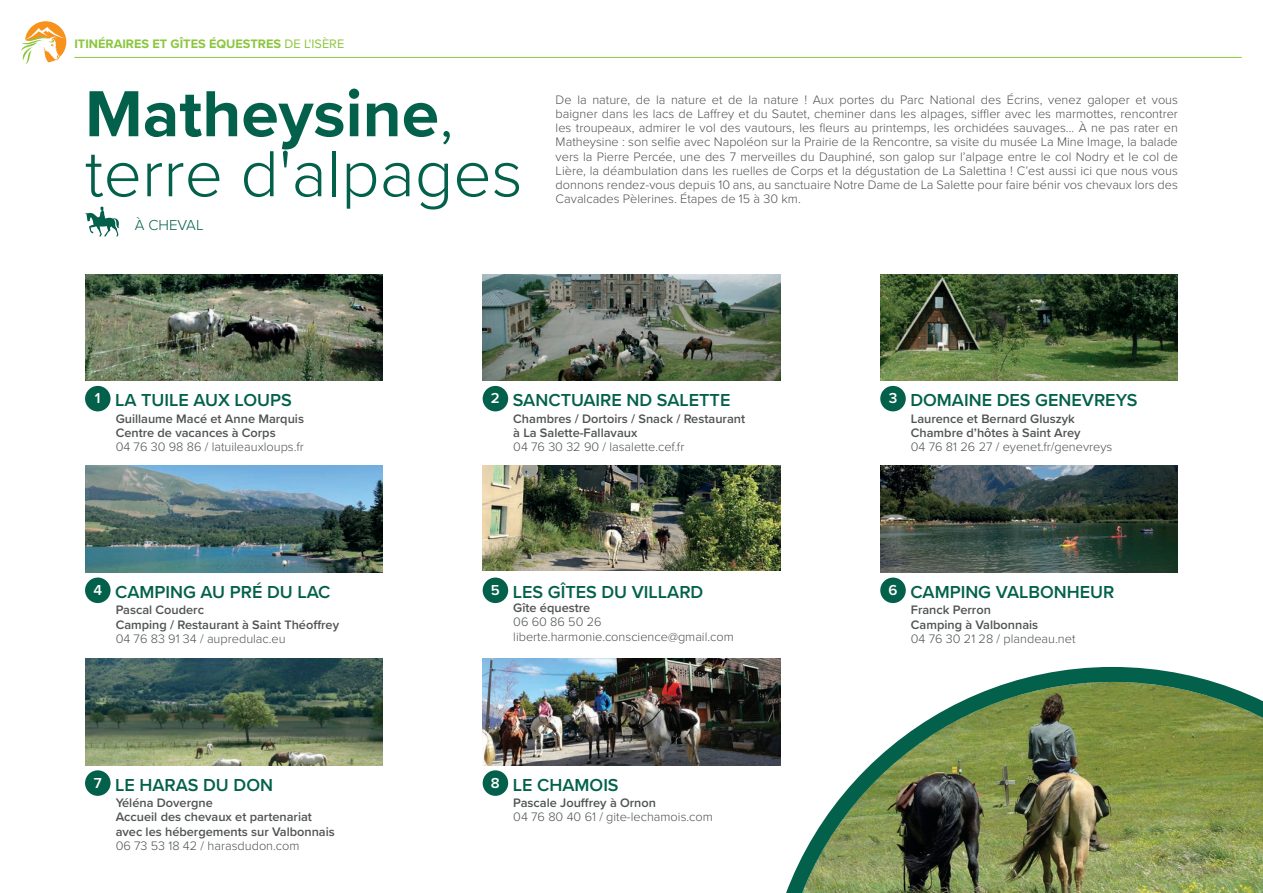
<style>
.page{position:relative;width:1263px;height:893px;background:#fff}
.page>*{position:absolute;margin:0;border:0;box-sizing:border-box;transform-origin:0 0}
.t1{font:300 67.5px/60px "Proxima Nova";color:#03614b}
.t2{font:600 18px "Proxima Nova";color:#03614b}
.t3{font:300 15px "Proxima Nova";color:#03614b}
.t4{font:300 12.75px/14.2px "Proxima Nova";color:#505353;text-align:justify}
.t5{font:600 12.75px/14.2px "Proxima Nova";color:#505353}
.t6{font:700 12.75px "Proxima Nova";color:#8bc63e}
.s1{font-weight:400}
.s2{font-weight:700}
</style>
<div class="page">
<svg style="left:85px;top:207px;width:34px;height:29px"></svg>
<div style="left:85px;top:386px;width:26px;height:25px;background:#03614b;border-radius:50%"></div>
<img style="left:85px;top:274px;width:298px;height:107px">
<div style="left:880px;top:386px;width:26px;height:25px;background:#03614b;border-radius:50%"></div>
<img style="left:880px;top:274px;width:298px;height:107px">
<div style="left:483px;top:578px;width:25px;height:25px;background:#03614b;border-radius:50%"></div>
<img style="left:483px;top:466px;width:297px;height:105px">
<div style="left:880px;top:578px;width:26px;height:25px;background:#03614b;border-radius:50%"></div>
<img style="left:880px;top:466px;width:298px;height:106px">
<div style="left:483px;top:770px;width:25px;height:26px;background:#03614b;border-radius:50%"></div>
<img style="left:483px;top:659px;width:297px;height:106px">
<div style="left:483px;top:386px;width:25px;height:25px;background:#03614b;border-radius:50%"></div>
<img style="left:483px;top:274px;width:297px;height:107px">
<div style="left:85px;top:578px;width:26px;height:25px;background:#03614b;border-radius:50%"></div>
<img style="left:85px;top:466px;width:298px;height:106px">
<div style="left:85px;top:770px;width:26px;height:26px;background:#03614b;border-radius:50%"></div>
<img style="left:85px;top:659px;width:298px;height:106px">
<img style="left:764px;top:667px;width:499px;height:226px">
<svg style="left:21px;top:21px;width:45px;height:43px"></svg>
<hr style="left:74px;top:57px;width:1168px;height:1px;background:#8bc63e">
<p class="t6" style="left:74px;top:34px;width:271px">ITINÉRAIRES ET GÎTES ÉQUESTRES <span class="s1">DE L'ISÈRE</span></p>
<h1 class="t1" style="left:85px;top:80px;width:439px"><span class="s2">Matheysine</span>, terre d'alpages</h1>
<p class="t4" style="left:556px;top:92px;width:624px">De la nature, de la nature et de la nature ! Aux portes du Parc National des Écrins, venez galoper et vous baigner dans les lacs de Laffrey et du Sautet, cheminer dans les alpages, siffler avec les marmottes, rencontrer les troupeaux, admirer le vol des vautours, les fleurs au printemps, les orchidées sauvages… À ne pas rater en Matheysine : son selfie avec Napoléon sur la Prairie de la Rencontre, sa visite du musée La Mine Image, la balade vers la Pierre Percée, une des 7 merveilles du Dauphiné, son galop sur l’alpage entre le col Nodry et le col de Lière, la déambulation dans les ruelles de Corps et la dégustation de La Salettina ! C’est aussi ici que nous vous donnons rendez-vous depuis 10 ans, au sanctuaire Notre Dame de La Salette pour faire bénir vos chevaux lors des Cavalcades Pèlerines. Étapes de 15 à 30 km.</p>
<p class="t3" style="left:135px;top:214px;width:70px">À CHEVAL</p>
<h2 class="t2" style="left:95px;top:387px;width:198px"><sup>1</sup> LA TUILE AUX LOUPS</h2>
<p class="t5" style="left:116px;top:411px;width:190px">Guillaume Macé et Anne Marquis<br>Centre de vacances à Corps</p>
<p class="t4" style="left:116px;top:439px;width:190px">04 76 30 98 86 / latuileauxloups.fr</p>
<h2 class="t2" style="left:93px;top:578px;width:238px"><sup>4</sup> CAMPING AU PRÉ DU LAC</h2>
<p class="t5" style="left:116px;top:602px;width:225px">Pascal Couderc<br>Camping / Restaurant à Saint Théoffrey</p>
<p class="t4" style="left:116px;top:631px;width:172px">04 76 83 91 34 / aupredulac.eu</p>
<h2 class="t2" style="left:94px;top:771px;width:181px"><sup>7</sup> LE HARAS DU DON</h2>
<p class="t5" style="left:116px;top:795px;width:221px">Yéléna Dovergne<br>Accueil des chevaux et partenariat avec les hébergements sur Valbonnais</p>
<p class="t4" style="left:116px;top:838px;width:185px">06 73 53 18 42 / harasdudon.com</p>
<h2 class="t2" style="left:491px;top:387px;width:241px"><sup>2</sup> SANCTUAIRE ND SALETTE</h2>
<p class="t5" style="left:513px;top:411px;width:233px">Chambres / Dortoirs / Snack / Restaurant à La Salette-Fallavaux</p>
<p class="t4" style="left:513px;top:439px;width:173px">04 76 30 32 90 / lasalette.cef.fr</p>
<h2 class="t2" style="left:491px;top:578px;width:214px"><sup>5</sup> LES GÎTES DU VILLARD</h2>
<p class="t5" style="left:513px;top:600px;width:79px">Gîte équestre</p>
<p class="t4" style="left:513px;top:614px;width:222px">06 60 86 50 26 liberte.harmonie.conscience@gmail.com</p>
<h2 class="t2" style="left:491px;top:771px;width:129px"><sup>8</sup> LE CHAMOIS</h2>
<p class="t5" style="left:513px;top:795px;width:144px">Pascale Jouffrey à Ornon</p>
<p class="t4" style="left:513px;top:809px;width:201px">04 76 80 40 61 / gite-lechamois.com</p>
<h2 class="t2" style="left:889px;top:387px;width:250px"><sup>3</sup> DOMAINE DES GENEVREYS</h2>
<p class="t5" style="left:911px;top:411px;width:171px">Laurence et Bernard Gluszyk<br>Chambre d’hôtes à Saint Arey</p>
<p class="t4" style="left:911px;top:439px;width:203px">04 76 81 26 27 / eyenet.fr/genevreys</p>
<h2 class="t2" style="left:888px;top:578px;width:227px"><sup>6</sup> CAMPING VALBONHEUR</h2>
<p class="t5" style="left:911px;top:602px;width:129px">Franck Perron<br>Camping à Valbonnais</p>
<p class="t4" style="left:911px;top:631px;width:166px">04 76 30 21 28 / plandeau.net</p>
</div>
